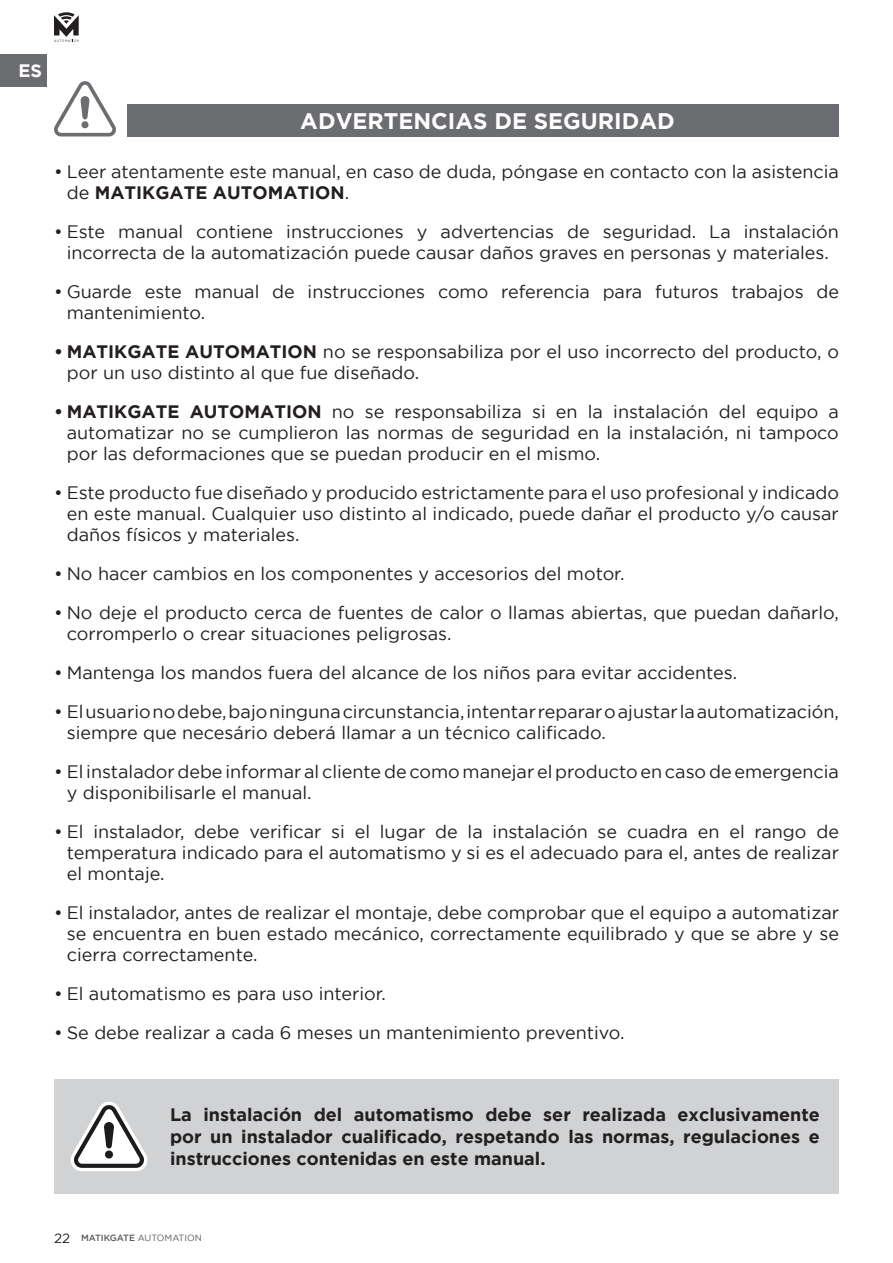
<style>
.page{position:relative;width:893px;height:1263px;background:#fff}
.page>*{position:absolute;margin:0;border:0;box-sizing:border-box;transform-origin:0 0}
.t1{font:700 22.5px "Gotham";color:#fff}
.t2{font:18px/21px "Gotham";color:#231f20}
.t3{font:700 18px/21.6px "Gotham";color:#231f20;text-align:justify}
.t4{font:700 18px "Gotham";color:#fff}
.t5{font:9px "Gotham";color:#57585a}
.s1{font-weight:700}
.s2{font-size:13.5px;color:#231f20}
.s3{font-weight:500}
</style>
<div class="page">
<svg style="left:54px;top:12px;width:25px;height:30px"></svg>
<div style="left:0;top:54px;width:46px;height:32px;background:#6c6d70"></div>
<div style="left:128px;top:104px;width:711px;height:32px;background:#6c6d70"></div>
<svg style="left:54px;top:81px;width:62px;height:55px"></svg>
<div style="left:54px;top:1079px;width:785px;height:115px;background:#d1d2d4"></div>
<svg style="left:70px;top:1101px;width:78px;height:70px"></svg>
<p class="t4" style="left:19px;top:60px;width:25px">ES</p>
<p class="t1" style="left:300px;top:108px;width:376px">ADVERTENCIAS DE SEGURIDAD</p>
<p class="t2" style="left:67px;top:161px;width:774px;text-indent:-13px">• Leer atentamente este manual, en caso de duda, póngase en contacto con la asistencia de <span class="s1">MATIKGATE AUTOMATION</span>.</p>
<p class="t2" style="left:54px;top:221px;width:786px;text-align:center">• Este manual contiene instrucciones y advertencias de seguridad. La instalación incorrecta de la automatización puede causar daños graves en personas y materiales.</p>
<p class="t2" style="left:67px;top:281px;width:774px;text-indent:-13px">• Guarde este manual de instrucciones como referencia para futuros trabajos de mantenimiento.</p>
<p class="t2" style="left:67px;top:341px;width:774px;text-indent:-13px"><span class="s1">• MATIKGATE AUTOMATION</span> no se responsabiliza por el uso incorrecto del producto, o por un uso distinto al que fue diseñado.</p>
<p class="t2" style="left:67px;top:401px;width:774px;text-align:justify;text-indent:-13px"><span class="s1">• MATIKGATE AUTOMATION</span> no se responsabiliza si en la instalación del equipo a automatizar no se cumplieron las normas de seguridad en la instalación, ni tampoco por las deformaciones que se puedan producir en el mismo.</p>
<p class="t2" style="left:67px;top:482px;width:774px;text-align:justify;text-indent:-13px">• Este producto fue diseñado y producido estrictamente para el uso profesional y indicado en este manual. Cualquier uso distinto al indicado, puede dañar el producto y/o causar daños físicos y materiales.</p>
<p class="t2" style="left:54px;top:563px;width:572px">• No hacer cambios en los componentes y accesorios del motor.</p>
<p class="t2" style="left:67px;top:602px;width:774px;text-indent:-13px">• No deje el producto cerca de fuentes de calor o llamas abiertas, que puedan dañarlo, corromperlo o crear situaciones peligrosas.</p>
<p class="t2" style="left:54px;top:662px;width:685px">• Mantenga los mandos fuera del alcance de los niños para evitar accidentes.</p>
<p class="t2" style="left:67px;top:701px;width:774px;text-indent:-13px">• El usuario no debe, bajo ninguna circunstancia, intentar reparar o ajustar la automatización, siempre que necesário deberá llamar a un técnico calificado.</p>
<p class="t2" style="left:67px;top:761px;width:774px;text-indent:-13px">• El instalador debe informar al cliente de como manejar el producto en caso de emergencia y disponibilisarle el manual.</p>
<p class="t2" style="left:67px;top:821px;width:774px;text-align:justify;text-indent:-13px">• El instalador, debe verificar si el lugar de la instalación se cuadra en el rango de temperatura indicado para el automatismo y si es el adecuado para el, antes de realizar el montaje.</p>
<p class="t2" style="left:67px;top:902px;width:774px;text-align:justify;text-indent:-13px">• El instalador, antes de realizar el montaje, debe comprobar que el equipo a automatizar se encuentra en buen estado mecánico, correctamente equilibrado y que se abre y se cierra correctamente.</p>
<p class="t2" style="left:54px;top:983px;width:333px">• El automatismo es para uso interior.</p>
<p class="t2" style="left:54px;top:1022px;width:572px">• Se debe realizar a cada 6 meses un mantenimiento preventivo.</p>
<p class="t3" style="left:170px;top:1104px;width:651px">La instalación del automatismo debe ser realizada exclusivamente por un instalador cualificado, respetando las normas, regulaciones e instrucciones contenidas en este manual.</p>
<p class="t5" style="left:54px;top:1233px;width:149px"><span class="s2">22</span> <span class="s3">MATIKGATE</span> AUTOMATION</p>
</div>
